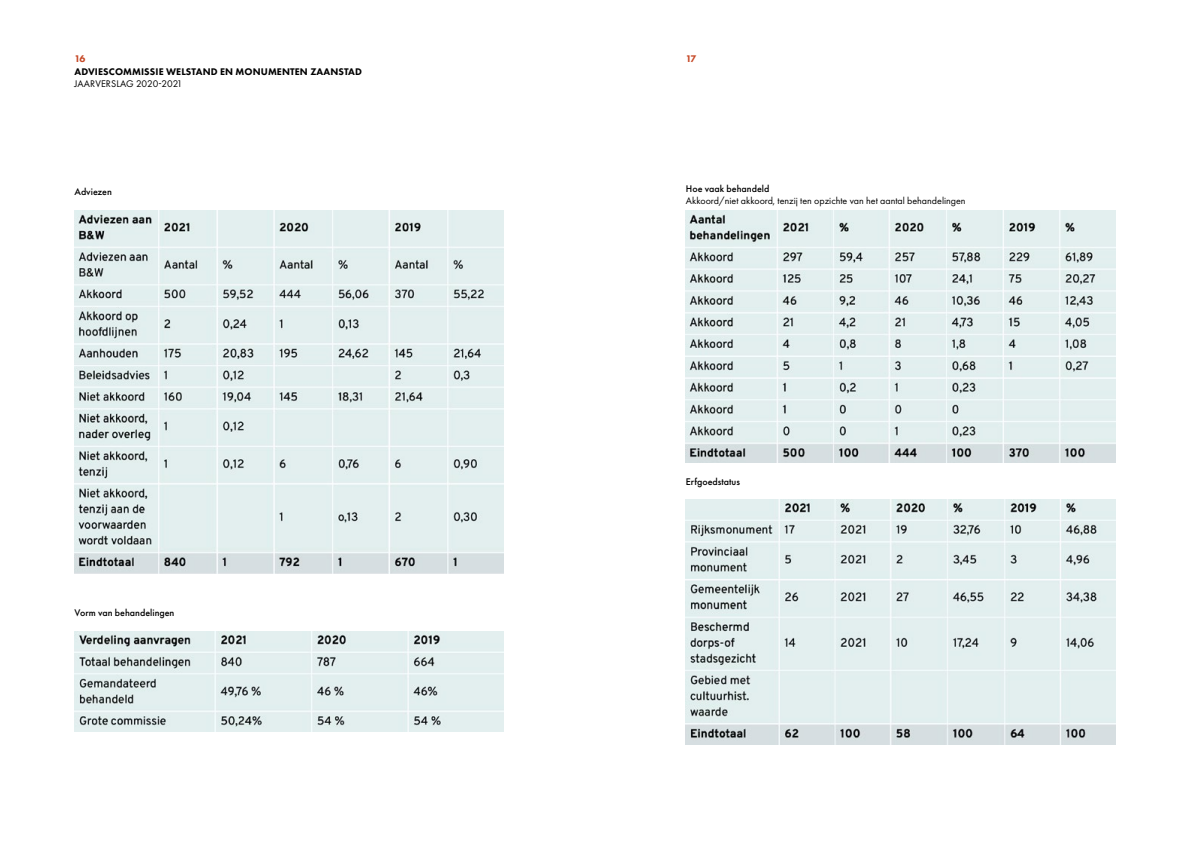
<style>
.page{position:relative;width:1191px;height:842px;background:#fff}
.page>*{position:absolute;margin:0;border:0;box-sizing:border-box;transform-origin:0 0}
.MooiNH_Platte_tekst{font:10px "Futura PT";color:#000}
.MooiNH_Platte_tekst-2{font:500 10px "Futura PT";color:#000}
.t1{font:800 10px "Futura PT";letter-spacing:.01em;color:#000}
.t2{font:800 10px "Futura PT";color:#c64927}
</style>
<div class="page">
<img style="left:74px;top:210px;width:430px;height:363px">
<img style="left:686px;top:210px;width:429px;height:252px">
<img style="left:686px;top:500px;width:429px;height:244px">
<img style="left:74px;top:631px;width:430px;height:101px">
<p class="t2" style="left:74px;top:53px;width:13px">16</p>
<p class="t2" style="left:686px;top:53px;width:12px">17</p>
<p class="t1" style="left:74px;top:65px;width:289px">ADVIESCOMMISSIE WELSTAND EN MONUMENTEN ZAANSTAD</p>
<p class="MooiNH_Platte_tekst" style="left:74px;top:78px;width:110px">JAARVERSLAG 2020-2021</p>
<p class="MooiNH_Platte_tekst-2" style="left:74px;top:186px;width:39px">Adviezen</p>
<p class="MooiNH_Platte_tekst-2" style="left:686px;top:182px;width:85px">Hoe vaak behandeld</p>
<p class="MooiNH_Platte_tekst" style="left:686px;top:194px;width:281px">Akkoord/niet akkoord, tenzij ten opzichte van het aantal behandelingen</p>
<p class="MooiNH_Platte_tekst-2" style="left:74px;top:607px;width:102px">Vorm van behandelingen</p>
<p class="MooiNH_Platte_tekst-2" style="left:686px;top:475px;width:56px">Erfgoedstatus</p>
</div>
